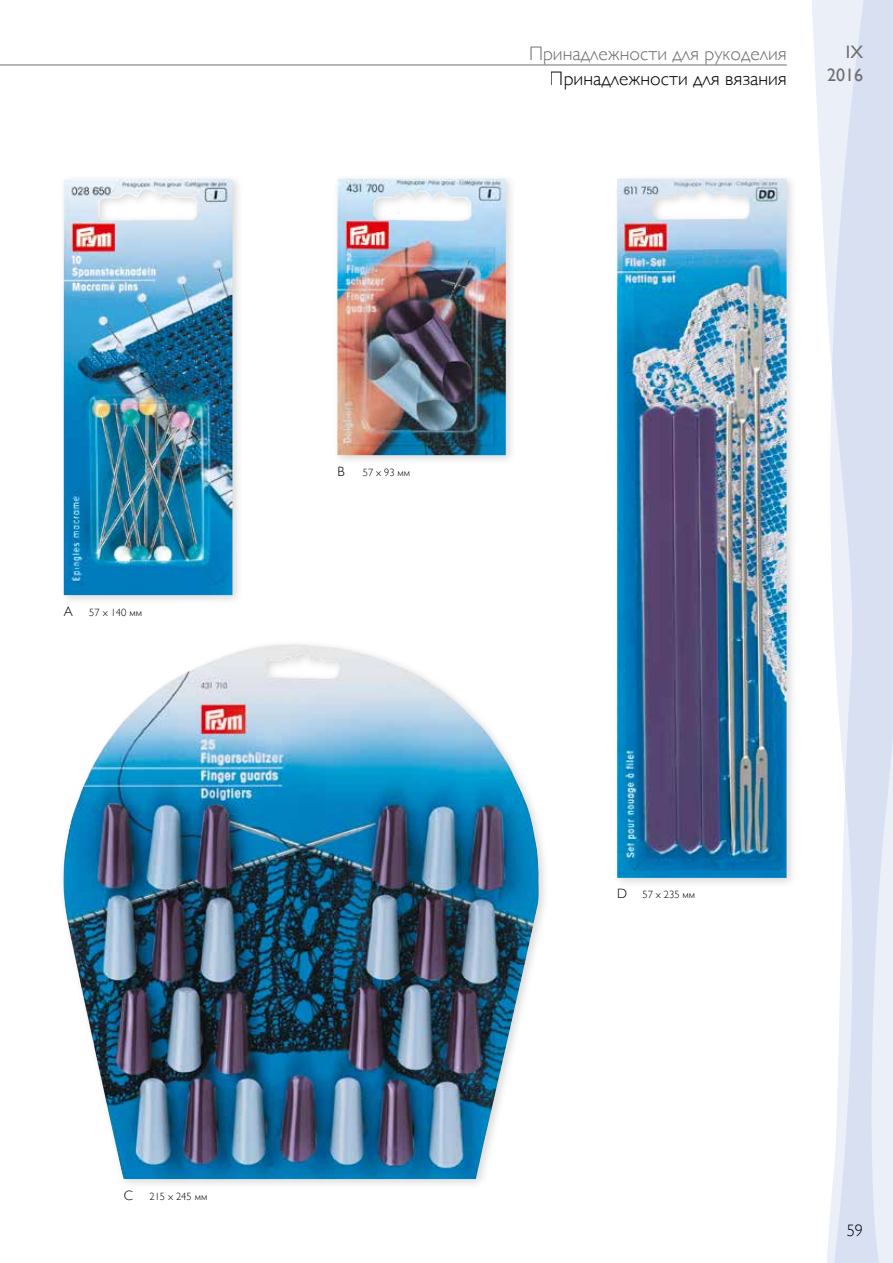
<style>
.page{position:relative;width:893px;height:1263px;background:#fff}
.page>*{position:absolute;margin:0;border:0;box-sizing:border-box;transform-origin:0 0}
.t1{font:300 19.5px "Gill Sans";color:#6f6f6e}
.t2{font:300 19.5px "Gill Sans";color:#000}
.t3{font:18px "Gill Sans";color:#6f6f6e}
.t4{font:300 16.5px "Gill Sans";color:#000}
.t5{font:300 13.5px "Gill Sans";color:#000}
.t6{font:300 10.5px "Gill Sans";color:#000}
.s1{font-size:13.5px}
</style>
<div class="page">
<svg style="left:812px;top:0;width:12px;height:237px;fill:#eaeff8"></svg>
<svg style="left:824px;top:0;width:69px;height:1263px;background:#e2e8f4"></svg>
<div style="left:59px;top:174px;width:185px;height:432px;background:#000;opacity:.15"></div>
<img style="left:64px;top:179px;width:168px;height:416px">
<div style="left:612px;top:173px;width:185px;height:716px;background:#000;opacity:.15"></div>
<img style="left:617px;top:179px;width:169px;height:699px">
<div style="left:332px;top:173px;width:185px;height:294px;background:#000;opacity:.15"></div>
<img style="left:337px;top:179px;width:169px;height:276px">
<div style="left:58px;top:639px;width:491px;height:551px;background:#000;opacity:.15"></div>
<img style="left:63px;top:644px;width:476px;height:535px">
<hr style="left:0;top:65px;width:787px;height:1px;background:#6f6f6e">
<h1 class="t1" style="left:529px;top:42px;width:259px">Принадлежности для рукоделия</h1>
<h2 class="t3" style="left:846px;top:42px;width:19px">IX</h2>
<h1 class="t2" style="left:550px;top:68px;width:239px">Принадлежности для вязания</h1>
<h2 class="t3" style="left:827px;top:65px;width:37px">2016</h2>
<p class="t6" style="left:64px;top:606px;width:80px"><span class="s1">A</span> 57 x 140 мм</p>
<p class="t5" style="left:337px;top:463px;width:9px">B</p>
<p class="t6" style="left:363px;top:466px;width:49px">57 x 93 мм</p>
<p class="t6" style="left:124px;top:1190px;width:85px"><span class="s1">C</span> 215 x 245 мм</p>
<p class="t6" style="left:617px;top:889px;width:80px"><span class="s1">D</span> 57 x 235 мм</p>
<h3 class="t4" style="left:847px;top:1221px;width:18px">59</h3>
</div>
